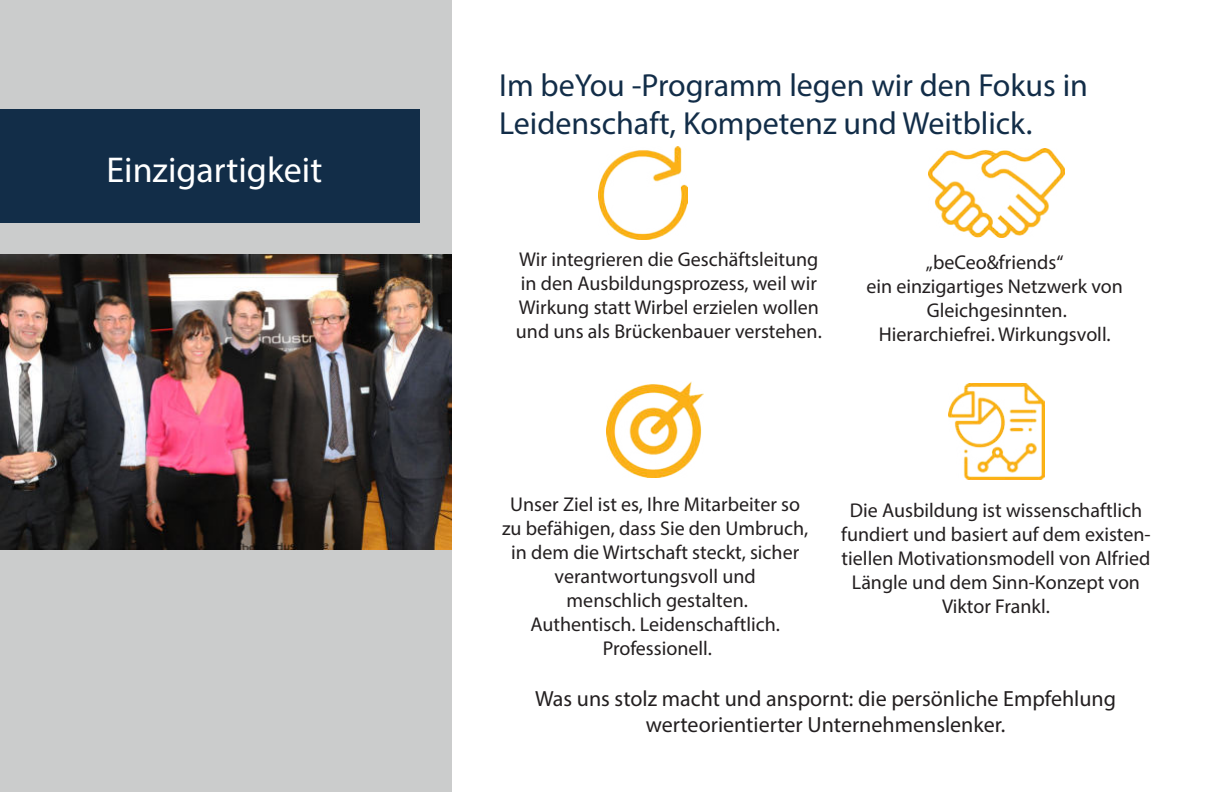
<style>
.page{position:relative;width:1224px;height:792px;background:#fff}
.page>*{position:absolute;margin:0;border:0;box-sizing:border-box;transform-origin:0 0}
.t1{font:36px "Myriad Pro";color:#fff}
.t2{font:32px/38.4px "Myriad Pro";color:#122d48}
.t3{font:22px/26.4px "Myriad Pro";color:#231f20;text-align:center}
.t4{font:20px/24px "Myriad Pro";color:#231f20;text-align:center}
</style>
<div class="page">
<div style="left:0;top:0;width:452px;height:792px;background:#cbcccc"></div>
<div style="left:0;top:110px;width:420px;height:113px;background:#122d48"></div>
<img style="left:0;top:255px;width:452px;height:295px">
<img style="left:929px;top:148px;width:135px;height:90px">
<img style="left:598px;top:147px;width:89px;height:93px">
<img style="left:607px;top:381px;width:97px;height:97px">
<img style="left:949px;top:384px;width:96px;height:95px">
<h1 class="t1" style="left:107px;top:153px;width:217px">Einzigartigkeit</h1>
<h2 class="t2" style="left:499px;top:68px;width:590px">Im beYou -Programm legen wir den Fokus in<br>Leidenschaft, Kompetenz und Weitblick.</h2>
<p class="t4" style="left:516px;top:248px;width:307px;text-align:left">Wir integrieren die Geschäftsleitung in den Ausbildungsprozess, weil wir Wirkung statt Wirbel erzielen wollen und uns als Brückenbauer verstehen.</p>
<p class="t4" style="left:866px;top:251px;width:258px">„beCeo&amp;friends“<br>ein einzigartiges Netzwerk von<br>Gleichgesinnten.<br>Hierarchiefrei. Wirkungsvoll.</p>
<p class="t4" style="left:502px;top:493px;width:308px">Unser Ziel ist es, Ihre Mitarbeiter so zu befähigen, dass Sie den Umbruch, in dem die Wirtschaft steckt, sicher verantwortungsvoll und<br>menschlich gestalten.<br>Authentisch. Leidenschaftlich.<br>Professionell.</p>
<p class="t4" style="left:841px;top:499px;width:311px">Die Ausbildung ist wissenschaftlich fundiert und basiert auf dem existen&shy;tiellen Motivationsmodell von Alfried<br>Längle und dem Sinn-Konzept von<br>Viktor Frankl.</p>
<p class="t3" style="left:535px;top:686px;width:583px">Was uns stolz macht und anspornt: die persönliche Empfehlung werteorientierter Unternehmenslenker.</p>
</div>
